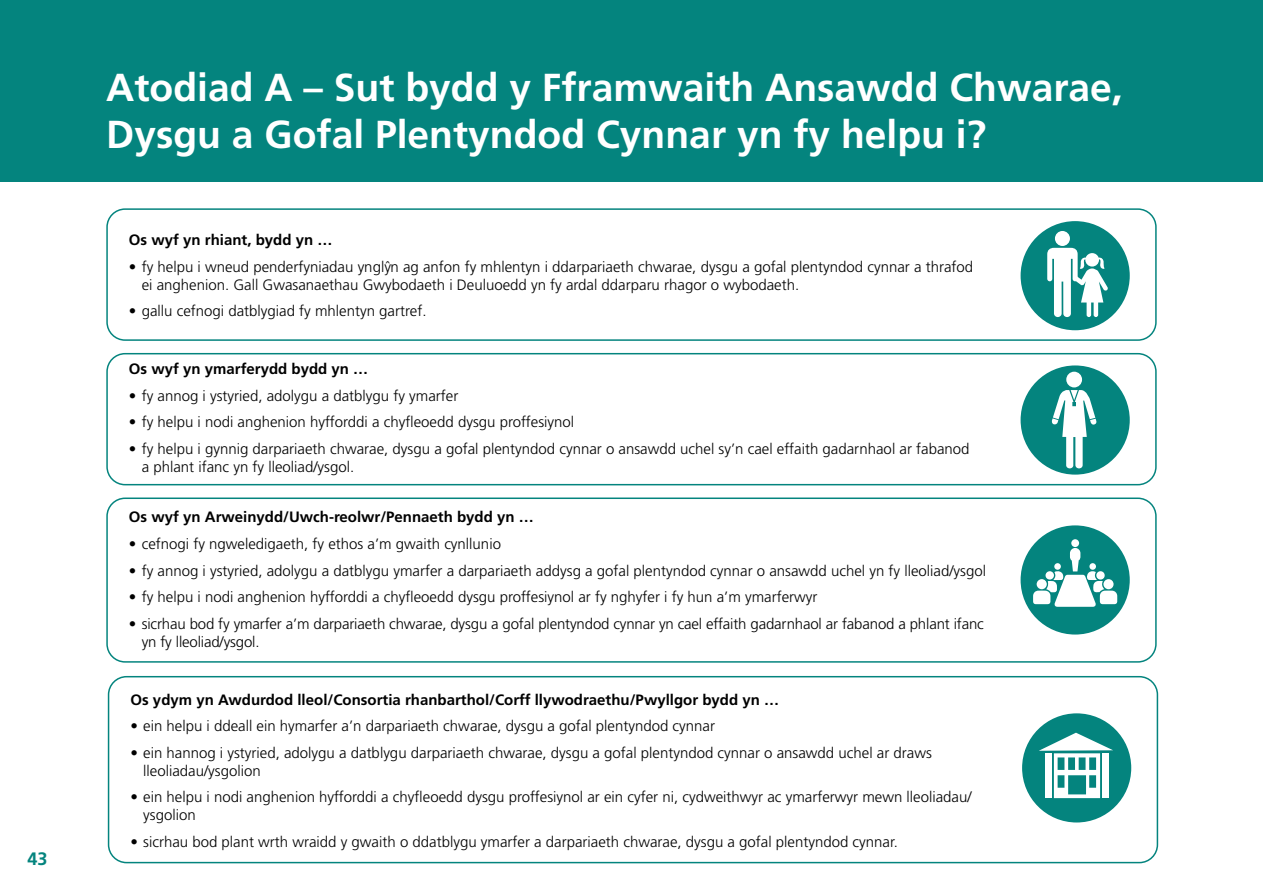
<style>
.page{position:relative;width:1263px;height:893px;background:#fff}
.page>*{position:absolute;margin:0;border:0;box-sizing:border-box;transform-origin:0 0}
.Atodiad_heading{font:700 39px/46.8px "Frutiger LT Std";color:#fff}
.t1{font:700 18px "Frutiger LT Std";color:#04847e}
.Diagram_Bullets{font:300 15px/18px "Frutiger LT Std";color:#000}
.P_-_Body_Text{font:700 15px "Frutiger LT Std";color:#000}
</style>
<div class="page">
<div style="left:0;top:0;width:1263px;height:181px;background:#04847e"></div>
<div style="left:106px;top:208px;width:1051px;height:133px;border:2px solid #04847e;border-radius:18px"></div>
<div style="left:106px;top:353px;width:1051px;height:132px;border:2px solid #04847e;border-radius:18px"></div>
<div style="left:106px;top:497px;width:1051px;height:166px;border:2px solid #04847e;border-radius:18px"></div>
<div style="left:1020px;top:221px;width:110px;height:109px;background:#04847e;border-radius:50%"></div>
<svg style="left:1047px;top:248px;width:61px;height:69px"></svg>
<div style="left:1055px;top:231px;width:15px;height:15px;background:#fff;border-radius:50%"></div>
<div style="left:1020px;top:365px;width:110px;height:110px;background:#04847e;border-radius:50%"></div>
<div style="left:1066px;top:372px;width:16px;height:15px;background:#fff;border-radius:50%"></div>
<svg style="left:1051px;top:390px;width:46px;height:78px"></svg>
<div style="left:1020px;top:525px;width:110px;height:109px;background:#04847e;border-radius:50%"></div>
<div style="left:1071px;top:539px;width:8px;height:8px;background:#fff;border-radius:50%"></div>
<div style="left:1070px;top:548px;width:10px;height:14px;background:#fff;border-radius:5px"></div>
<svg style="left:1033px;top:561px;width:84px;height:46px"></svg>
<div style="left:108px;top:676px;width:1050px;height:187px;border:2px solid #04847e;border-radius:18px"></div>
<div style="left:1022px;top:713px;width:109px;height:109px;background:#04847e;border-radius:50%"></div>
<svg style="left:1039px;top:733px;width:74px;height:65px"></svg>
<p class="t1" style="left:28px;top:848px;width:22px">43</p>
<h1 class="Atodiad_heading" style="left:106px;top:64px;width:1018px">Atodiad A – Sut bydd y Fframwaith Ansawdd Chwarae,<br>Dysgu a Gofal Plentyndod Cynnar yn fy helpu i?</h1>
<p class="P_-_Body_Text" style="left:129px;top:231px;width:205px">Os wyf yn rhiant, bydd yn …</p>
<p class="Diagram_Bullets" style="left:142px;top:258px;width:833px;text-indent:-13px">• fy helpu i wneud penderfyniadau ynglyˆn ag anfon fy mhlentyn i ddarpariaeth chwarae, dysgu a gofal plentyndod cynnar a thrafod ei anghenion. Gall Gwasanaethau Gwybodaeth i Deuluoedd yn fy ardal ddarparu rhagor o wybodaeth.</p>
<p class="Diagram_Bullets" style="left:129px;top:302px;width:299px">• gallu cefnogi datblygiad fy mhlentyn gartref.</p>
<p class="P_-_Body_Text" style="left:129px;top:360px;width:241px">Os wyf yn ymarferydd bydd yn …</p>
<p class="Diagram_Bullets" style="left:129px;top:387px;width:331px">• fy annog i ystyried, adolygu a datblygu fy ymarfer</p>
<p class="Diagram_Bullets" style="left:129px;top:413px;width:447px">• fy helpu i nodi anghenion hyfforddi a chyfleoedd dysgu proffesiynol</p>
<p class="Diagram_Bullets" style="left:142px;top:440px;width:829px;text-indent:-13px">• fy helpu i gynnig darpariaeth chwarae, dysgu a gofal plentyndod cynnar o ansawdd uchel sy’n cael effaith gadarnhaol ar fabanod a phlant ifanc yn fy lleoliad/ysgol.</p>
<p class="P_-_Body_Text" style="left:129px;top:508px;width:406px">Os wyf yn Arweinydd/Uwch-reolwr/Pennaeth bydd yn …</p>
<p class="Diagram_Bullets" style="left:129px;top:535px;width:373px">• cefnogi fy ngweledigaeth, fy ethos a’m gwaith cynllunio</p>
<p class="Diagram_Bullets" style="left:129px;top:561px;width:859px">• fy annog i ystyried, adolygu a datblygu ymarfer a darpariaeth addysg a gofal plentyndod cynnar o ansawdd uchel yn fy lleoliad/ysgol</p>
<p class="Diagram_Bullets" style="left:129px;top:588px;width:690px">• fy helpu i nodi anghenion hyfforddi a chyfleoedd dysgu proffesiynol ar fy nghyfer i fy hun a’m ymarferwyr</p>
<p class="Diagram_Bullets" style="left:142px;top:615px;width:844px;text-indent:-13px">• sicrhau bod fy ymarfer a’m darpariaeth chwarae, dysgu a gofal plentyndod cynnar yn cael effaith gadarnhaol ar fabanod a phlant ifanc yn fy lleoliad/ysgol.</p>
<p class="P_-_Body_Text" style="left:130px;top:691px;width:650px">Os ydym yn Awdurdod lleol/Consortia rhanbarthol/Corff llywodraethu/Pwyllgor bydd yn …</p>
<p class="Diagram_Bullets" style="left:130px;top:717px;width:586px">• ein helpu i ddeall ein hymarfer a’n darpariaeth chwarae, dysgu a gofal plentyndod cynnar</p>
<p class="Diagram_Bullets" style="left:143px;top:744px;width:790px;text-indent:-13px">• ein hannog i ystyried, adolygu a datblygu darpariaeth chwarae, dysgu a gofal plentyndod cynnar o ansawdd uchel ar draws lleoliadau/ysgolion</p>
<p class="Diagram_Bullets" style="left:143px;top:788px;width:830px;text-indent:-13px">• ein helpu i nodi anghenion hyfforddi a chyfleoedd dysgu proffesiynol ar ein cyfer ni, cydweithwyr ac ymarferwyr mewn lleoliadau/ ysgolion</p>
<p class="Diagram_Bullets" style="left:130px;top:833px;width:769px">• sicrhau bod plant wrth wraidd y gwaith o ddatblygu ymarfer a darpariaeth chwarae, dysgu a gofal plentyndod cynnar.</p>
</div>
